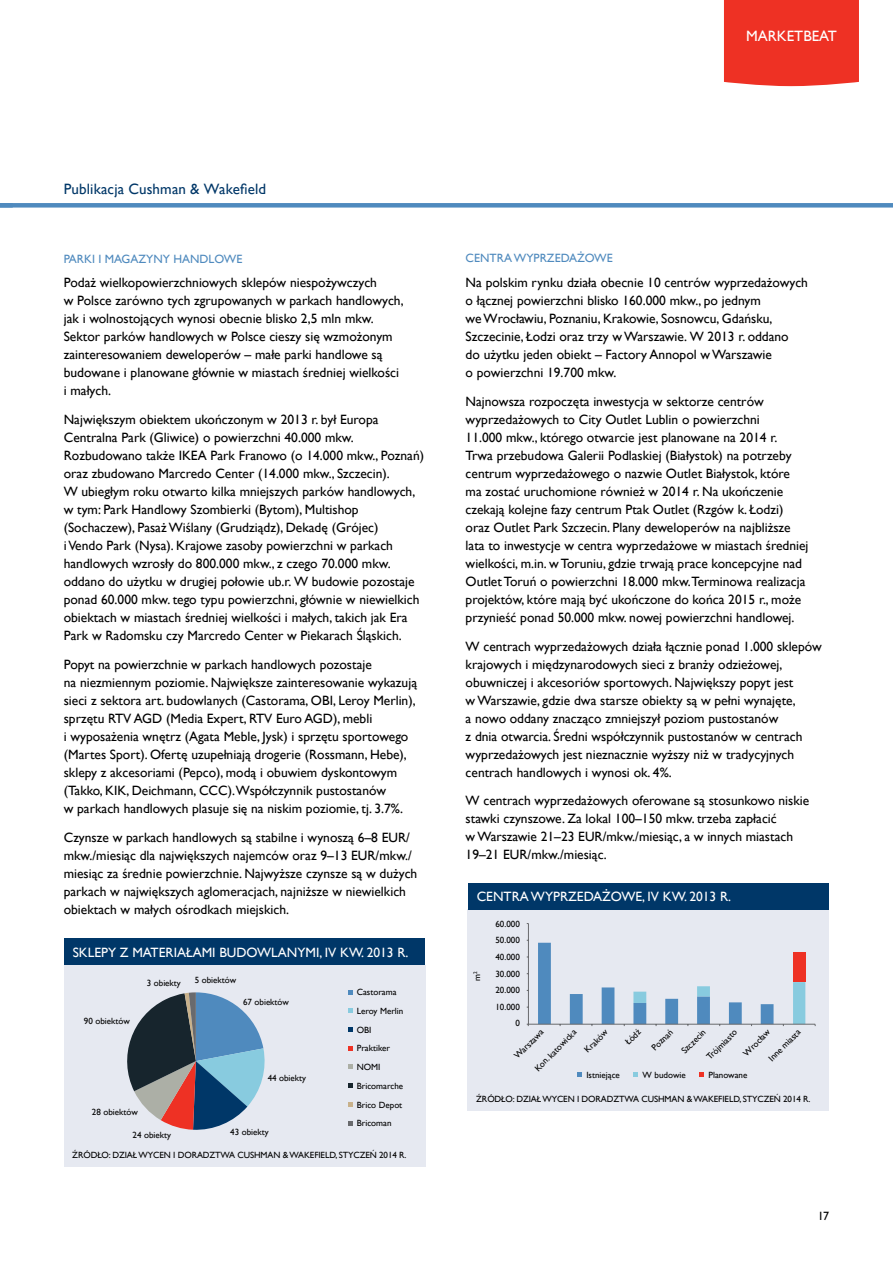
<style>
.page{position:relative;width:893px;height:1263px;background:#fff}
.page>*{position:absolute;margin:0;border:0;box-sizing:border-box;transform-origin:0 0}
.t1{font:15px "Gill Sans";letter-spacing:.01em;color:#003768}
.t2{font:15px "Gill Sans";color:#fff}
.t3{font:13.5px/18px "Gill Sans";color:#000}
.t4{font:13.5px "Gill Sans";color:#fff}
.t5{font:12px "Gill Sans";color:#4f8abe}
.t6{font:12px "Gill Sans";color:#000}
.t7{font:9px/18.8px "Gill Sans";color:#000}
</style>
<div class="page">
<div style="left:0;top:203px;width:893px;height:5px;background:#4f8abe"></div>
<div style="left:724px;top:0;width:135px;height:86px;background:#ee3124"></div>
<div style="left:468px;top:910px;width:361px;height:201px;background:#e6e9f1"></div>
<div style="left:468px;top:884px;width:361px;height:26px;background:#003768"></div>
<svg style="left:577px;top:1072px;width:5px;height:5px"></svg>
<svg style="left:633px;top:1072px;width:5px;height:5px"></svg>
<svg style="left:699px;top:1072px;width:5px;height:5px"></svg>
<hr style="left:528px;top:923px;width:1px;height:101px;background:#696a6d">
<hr style="left:528px;top:1024px;width:287px;height:1px;background:#696a6d">
<svg style="left:538px;top:943px;width:267px;height:83px"></svg>
<div style="left:64px;top:965px;width:361px;height:201px;background:#e6e9f1"></div>
<div style="left:64px;top:939px;width:361px;height:26px;background:#003768"></div>
<svg style="left:348px;top:990px;width:4px;height:4px"></svg>
<svg style="left:348px;top:1008px;width:4px;height:5px"></svg>
<svg style="left:348px;top:1027px;width:4px;height:5px"></svg>
<svg style="left:348px;top:1046px;width:4px;height:5px"></svg>
<svg style="left:348px;top:1064px;width:4px;height:5px"></svg>
<svg style="left:348px;top:1083px;width:4px;height:5px"></svg>
<svg style="left:348px;top:1102px;width:4px;height:5px"></svg>
<svg style="left:348px;top:1121px;width:4px;height:4px"></svg>
<svg style="left:127px;top:992px;width:138px;height:138px"></svg>
<p class="t2" style="left:746px;top:27px;width:75px">MARKETbeat</p>
<p class="t1" style="left:64px;top:180px;width:204px">Publikacja Cushman &amp; Wakefield</p>
<p class="t5" style="left:64px;top:251px;width:180px">PARKI I MAGAZYNY HANDLOWE</p>
<p class="t3" style="left:64px;top:274px;width:341px">Podaż wielkopowierzchniowych sklepów niespożywczych<br>w Polsce zarówno tych zgrupowanych w parkach handlowych, jak i wolnostojących wynosi obecnie blisko 2,5 mln mkw.<br>Sektor parków handlowych w Polsce cieszy się wzmożonym zainteresowaniem deweloperów – małe parki handlowe są budowane i planowane głównie w miastach średniej wielkości i małych.</p>
<p class="t3" style="left:64px;top:410px;width:362px">Największym obiektem ukończonym w 2013 r. był Europa Centralna Park (Gliwice) o powierzchni 40.000 mkw.<br>Rozbudowano także IKEA Park Franowo (o 14.000 mkw., Poznań) oraz zbudowano Marcredo Center (14.000 mkw., Szczecin).<br>W ubiegłym roku otwarto kilka mniejszych parków handlowych, w tym: Park Handlowy Szombierki (Bytom), Multishop (Sochaczew), Pasaż Wiślany (Grudziądz), Dekadę (Grójec)<br>i Vendo Park (Nysa). Krajowe zasoby powierzchni w parkach handlowych wzrosły do 800.000 mkw., z czego 70.000 mkw. oddano do użytku w drugiej połowie ub.r. W budowie pozostaje ponad 60.000 mkw. tego typu powierzchni, głównie w niewielkich obiektach w miastach średniej wielkości i małych, takich jak Era Park w Radomsku czy Marcredo Center w Piekarach Śląskich.</p>
<p class="t3" style="left:64px;top:655px;width:355px">Popyt na powierzchnie w parkach handlowych pozostaje<br>na niezmiennym poziomie. Największe zainteresowanie wykazują sieci z sektora art. budowlanych (Castorama, OBI, Leroy Merlin), sprzętu RTV AGD (Media Expert, RTV Euro AGD), mebli<br>i wyposażenia wnętrz (Agata Meble, Jysk) i sprzętu sportowego (Martes Sport). Ofertę uzupełniają drogerie (Rossmann, Hebe), sklepy z akcesoriami (Pepco), modą i obuwiem dyskontowym (Takko, KIK, Deichmann, CCC).Współczynnik pustostanów<br>w parkach handlowych plasuje się na niskim poziomie, tj. 3.7%.</p>
<p class="t3" style="left:64px;top:828px;width:355px">Czynsze w parkach handlowych są stabilne i wynoszą 6–8 EUR/ mkw./miesiąc dla największych najemców oraz 9–13 EUR/mkw./ miesiąc za średnie powierzchnie. Najwyższe czynsze są w dużych parkach w największych aglomeracjach, najniższe w niewielkich obiektach w małych ośrodkach miejskich.</p>
<p class="t4" style="left:73px;top:944px;width:15px">Sklepy</p>
<p class="t4" style="left:120px;top:944px;width:21px">z materiałami</p>
<p class="t4" style="left:219px;top:944px;width:10px">budowlanymi</p>
<p class="t4" style="left:319px;top:944px;width:91px">, IV KW. 2013 r.</p>
<p class="t7" style="left:357px;top:983px;width:48px">Castorama<br>Leroy Merlin<br>OBI<br>Praktiker<br>Nomi<br>Bricomarche<br>Brico Depot<br>Bricoman</p>
<p class="t7" style="left:72px;top:1145px;width:26px">Źródło</p>
<p class="t7" style="left:109px;top:1145px;width:16px">: Dział</p>
<p class="t7" style="left:138px;top:1145px;width:16px">Wycen</p>
<p class="t7" style="left:173px;top:1145px;width:19px">i Doradztwa</p>
<p class="t7" style="left:238px;top:1145px;width:14px">Cushman</p>
<p class="t7" style="left:283px;top:1145px;width:22px">&amp; Wakefield</p>
<p class="t7" style="left:335px;top:1145px;width:10px">, stycze</p>
<p class="t7" style="left:370px;top:1145px;width:38px">ń 2014 R.</p>
<p class="t7" style="left:147px;top:973px;width:36px">3 obiekty</p>
<p class="t7" style="left:195px;top:971px;width:43px">5 obiektów</p>
<p class="t7" style="left:243px;top:992px;width:47px">67 obiektów</p>
<p class="t7" style="left:84px;top:1011px;width:47px">90 obiektów</p>
<p class="t7" style="left:268px;top:1068px;width:40px">44 obiekty</p>
<p class="t7" style="left:92px;top:1103px;width:47px">28 obiektów</p>
<p class="t7" style="left:230px;top:1122px;width:40px">43 obiekty</p>
<p class="t7" style="left:133px;top:1126px;width:40px">24 obiekty</p>
<p class="t5" style="left:466px;top:251px;width:149px">CENTRA WYPRZEDAŻOWE</p>
<p class="t3" style="left:466px;top:273px;width:344px">Na polskim rynku działa obecnie 10 centrów wyprzedażowych o łącznej powierzchni blisko 160.000 mkw., po jednym<br>we Wrocławiu, Poznaniu, Krakowie, Sosnowcu, Gdańsku, Szczecinie, Łodzi oraz trzy w Warszawie. W 2013 r. oddano<br>do użytku jeden obiekt – Factory Annopol w Warszawie<br>o powierzchni 19.700 mkw.</p>
<p class="t3" style="left:466px;top:392px;width:344px">Najnowsza rozpoczęta inwestycja w sektorze centrów wyprzedażowych to City Outlet Lublin o powierzchni<br>11.000 mkw., którego otwarcie jest planowane na 2014 r.<br>Trwa przebudowa Galerii Podlaskiej (Białystok) na potrzeby centrum wyprzedażowego o nazwie Outlet Białystok, które ma zostać uruchomione również w 2014 r. Na ukończenie czekają kolejne fazy centrum Ptak Outlet (Rzgów k. Łodzi) oraz Outlet Park Szczecin. Plany deweloperów na najbliższe lata to inwestycje w centra wyprzedażowe w miastach średniej wielkości, m.in. w Toruniu, gdzie trwają prace koncepcyjne nad Outlet Toruń o powierzchni 18.000 mkw.Terminowa realizacja projektów, które mają być ukończone do końca 2015 r., może przynieść ponad 50.000 mkw. nowej powierzchni handlowej.</p>
<p class="t3" style="left:466px;top:637px;width:358px">W centrach wyprzedażowych działa łącznie ponad 1.000 sklepów krajowych i międzynarodowych sieci z branży odzieżowej, obuwniczej i akcesoriów sportowych. Największy popyt jest<br>w Warszawie, gdzie dwa starsze obiekty są w pełni wynajęte,<br>a nowo oddany znacząco zmniejszył poziom pustostanów<br>z dnia otwarcia. Średni współczynnik pustostanów w centrach wyprzedażowych jest nieznacznie wyższy niż w tradycyjnych centrach handlowych i wynosi ok. 4%.</p>
<p class="t3" style="left:466px;top:792px;width:345px">W centrach wyprzedażowych oferowane są stosunkowo niskie stawki czynszowe. Za lokal 100–150 mkw. trzeba zapłacić<br>w Warszawie 21–23 EUR/mkw./miesiąc, a w innych miastach 19–21 EUR/mkw./miesiąc.</p>
<p class="t4" style="left:477px;top:889px;width:19px">Centra</p>
<p class="t4" style="left:531px;top:889px;width:11px">wyprzedażowe</p>
<p class="t4" style="left:642px;top:889px;width:91px">, IV kw. 2013 R.</p>
<p class="t7" style="left:468px;top:981px;width:11px;rotate:-90deg">m<sup>2</sup></p>
<p class="t7" style="left:495px;top:914px;width:26px">60.000</p>
<p class="t7" style="left:495px;top:947px;width:26px">40.000</p>
<p class="t7" style="left:495px;top:931px;width:26px">50.000</p>
<p class="t7" style="left:495px;top:964px;width:26px">30.000</p>
<p class="t7" style="left:495px;top:981px;width:26px">20.000</p>
<p class="t7" style="left:495px;top:997px;width:26px">10.000</p>
<p class="t7" style="left:515px;top:1014px;width:6px">0</p>
<p class="t7" style="left:620px;top:1036px;width:19px;rotate:-45deg">Łódź</p>
<p class="t7" style="left:738px;top:1048px;width:35px;rotate:-45deg">Wrocław</p>
<p class="t7" style="left:509px;top:1050px;width:39px;rotate:-45deg">Warszawa</p>
<p class="t7" style="left:579px;top:1044px;width:31px;rotate:-45deg">Kraków</p>
<p class="t7" style="left:646px;top:1042px;width:30px;rotate:-45deg">Poznań</p>
<p class="t7" style="left:701px;top:1051px;width:40px;rotate:-45deg">Trójmiasto</p>
<p class="t7" style="left:529px;top:1063px;width:56px;rotate:-45deg">Kon. katowicka</p>
<p class="t7" style="left:676px;top:1045px;width:32px;rotate:-45deg">Szczecin</p>
<p class="t7" style="left:763px;top:1053px;width:43px;rotate:-45deg">Inne miasta</p>
<p class="t7" style="left:586px;top:1065px;width:35px">Istniejące</p>
<p class="t7" style="left:643px;top:1065px;width:45px">W budowie</p>
<p class="t7" style="left:708px;top:1065px;width:40px">Planowane</p>
<p class="t7" style="left:476px;top:1089px;width:26px">Źródło</p>
<p class="t7" style="left:513px;top:1089px;width:16px">: Dział</p>
<p class="t7" style="left:542px;top:1089px;width:16px">Wycen</p>
<p class="t7" style="left:577px;top:1089px;width:19px">i Doradztwa</p>
<p class="t7" style="left:641px;top:1089px;width:14px">Cushman</p>
<p class="t7" style="left:687px;top:1089px;width:22px">&amp; Wakefield</p>
<p class="t7" style="left:739px;top:1089px;width:10px">, stycze</p>
<p class="t7" style="left:774px;top:1089px;width:38px">ń 2014 R.</p>
<p class="t6" style="left:818px;top:1209px;width:13px">17</p>
</div>
